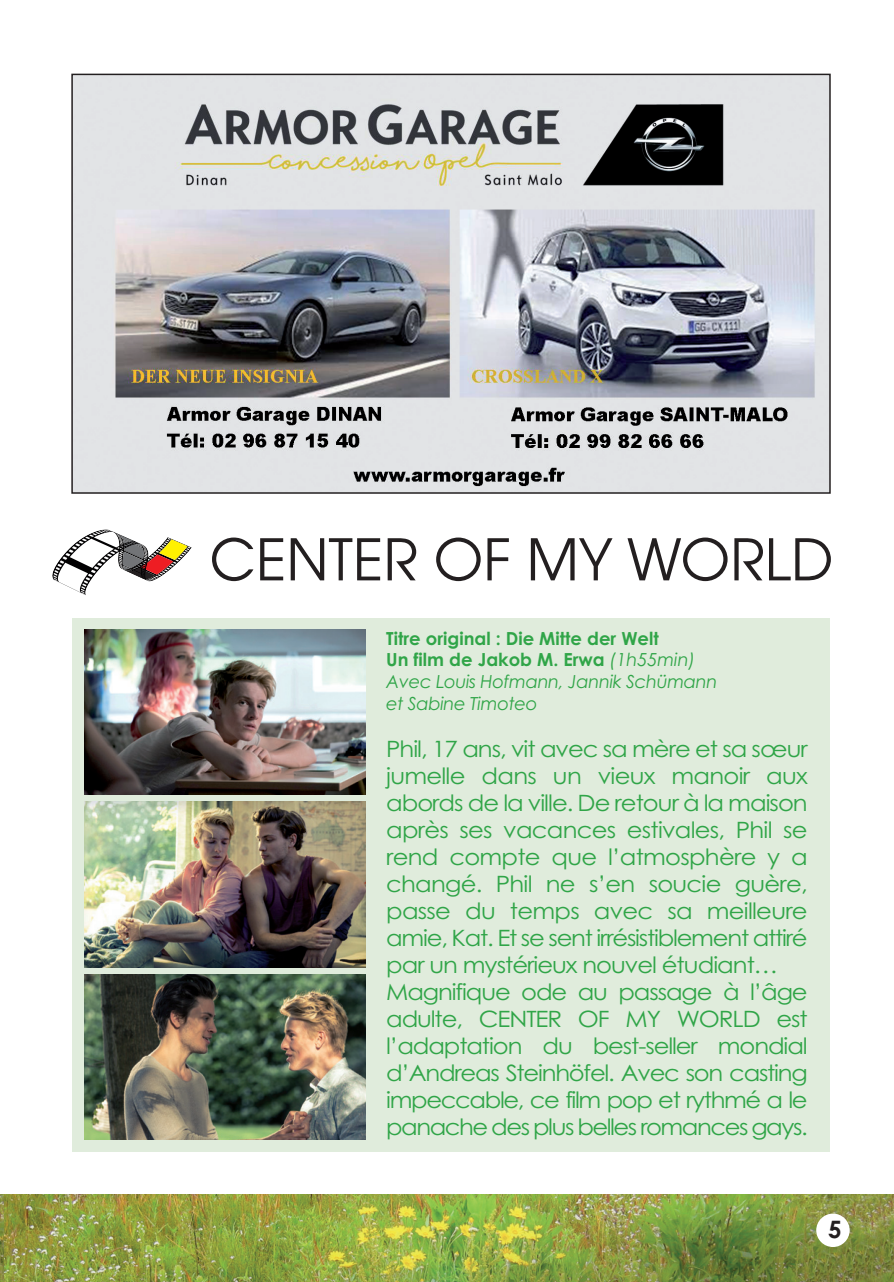
<style>
.page{position:relative;width:894px;height:1282px;background:#fff}
.page>*{position:absolute;margin:0;border:0;box-sizing:border-box;transform-origin:0 0}
.t1{font:57px "Avant Garde";color:#231f20}
.t2{font:700 24px "Century Gothic";color:#231f20}
.t3{font:22.5px/27px "Century Gothic";letter-spacing:-.04em;color:#30a548;scale:1.08 1}
.t4{font:italic 18px/21.6px "Century Gothic";letter-spacing:-.02em;color:#30a548}
.s1{font-weight:700;font-style:normal}
</style>
<div class="page">
<img style="left:3px;top:1194px;width:891px;height:87px">
<div style="left:816px;top:1213px;width:33px;height:33px;background:#fff;border-radius:50%"></div>
<svg style="left:52px;top:529px;width:140px;height:66px"></svg>
<div style="left:72px;top:618px;width:757px;height:533px;background:#e0ecdc"></div>
<img style="left:84px;top:629px;width:281px;height:165px">
<img style="left:84px;top:801px;width:281px;height:166px">
<img style="left:84px;top:974px;width:281px;height:165px">
<img style="left:74px;top:77px;width:753px;height:413px">
<div style="left:71px;top:74px;width:759px;height:419px;border:2px solid #231f20"></div>
<h1 class="t1" style="left:209px;top:538px;width:625px">CENTER OF MY WORLD</h1>
<p class="t4" style="left:386px;top:629px;width:333px"><span class="s1">Titre original : Die Mitte der Welt<br>Un film de Jakob M. Erwa</span> (1h55min)<br>Avec Louis Hofmann, Jannik Schümann et Sabine Timoteo</p>
<p class="t3" style="left:386px;top:737px;width:392px">Phil, 17 ans, vit avec sa mère et sa sœur jumelle dans un vieux manoir aux abords de la ville. De retour à la maison après ses vacances estivales, Phil se rend compte que l’atmosphère y a changé. Phil ne s’en soucie guère, passe du temps avec sa meilleure amie, Kat. Et se sent irrésistiblement attiré par un mystérieux nouvel étudiant… Magnifique ode au passage à l’âge adulte, CENTER OF MY WORLD est l’adaptation du best-seller mondial d’Andreas Steinhöfel. Avec son casting impeccable, ce film pop et rythmé a le panache des plus belles romances gays.</p>
<p class="t2" style="left:828px;top:1219px;width:15px">5</p>
</div>
